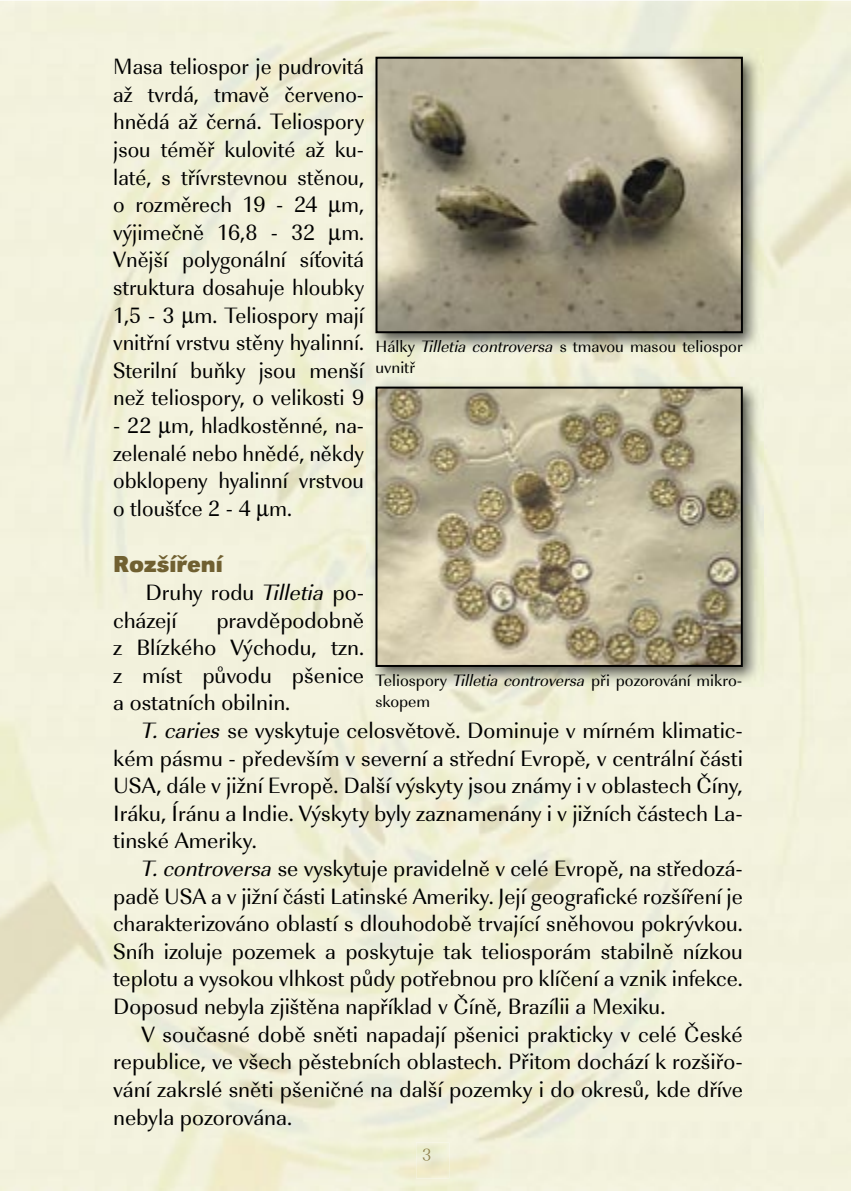
<style>
.page{position:relative;width:851px;height:1191px;background:#fff}
.page>*{position:absolute;margin:0;border:0;box-sizing:border-box;transform-origin:0 0}
.t1{font:700 24px "URW Grotesk TOT";color:#706031}
.t2{font:23px/27.6px "URW Imperial TCE";color:#000;text-align:justify}
.t3{font:17px/20.4px "URW Imperial TCE";color:#000}
.s1{font-style:italic}
</style>
<div class="page">
<img style="left:416px;top:1142px;width:33px;height:36px">
<svg style="left:422px;top:1148px;width:8px;height:12px"></svg>
<img style="left:367px;top:48px;width:396px;height:305px">
<svg style="left:375px;top:57px;width:367px;height:276px;background:#9b947e"></svg>
<img style="left:367px;top:378px;width:396px;height:308px">
<svg style="left:375px;top:386px;width:367px;height:281px;background:#b1a88a"></svg>
<p class="t2" style="left:113px;top:53px;width:252px">Masa teliospor je pudrovitá až tvrdá, tmavě červeno&shy;hnědá až černá. Teliospory jsou téměř kulovité až ku&shy;laté, s třívrstevnou stěnou, o rozměrech 19 - 24 µm, výjimečně 16,8 - 32 µm.<br>Vnější polygonální síťovitá struktura dosahuje hloubky 1,5 - 3 µm. Teliospory mají vnitřní vrstvu stěny hyalinní.<br>Sterilní buňky jsou menší než teliospory, o velikosti 9</p>
<p class="t2" style="left:113px;top:412px;width:252px">- 22 µm, hladkostěnné, na&shy;zelenalé nebo hnědé, někdy obklopeny hyalinní vrstvou o tloušťce 2 - 4 µm.</p>
<p class="t1" style="left:113px;top:550px;width:111px">Rozšíření</p>
<p class="t2" style="left:113px;top:579px;width:252px;text-indent:32px">Druhy rodu <span class="s1">Tilletia</span> po&shy;cházejí</p>
<p class="t3" style="left:375px;top:337px;width:368px">Hálky <span class="s1">Tilletia controversa</span> s tmavou masou teliospor uvnitř</p>
<p class="t2" style="left:113px;top:606px;width:252px;text-indent:103px">pravděpodobně z Blízkého Východu, tzn. z míst původu pšenice a ostatních obilnin.</p>
<p class="t2" style="left:113px;top:717px;width:631px;text-indent:28px"><span class="s1">T. caries</span> se vyskytuje celosvětově. Dominuje v mírném klimatic&shy;kém pásmu - především v severní a střední Evropě, v centrální části USA, dále v jižní Evropě. Další výskyty jsou známy i v oblastech Číny, Iráku, Íránu a Indie. Výskyty byly zaznamenány i v jižních částech La&shy;tinské Ameriky.</p>
<p class="t2" style="left:113px;top:855px;width:631px;text-indent:28px"><span class="s1">T. controversa</span> se vyskytuje pravidelně v celé Evropě, na středozá&shy;padě USA a v jižní části Latinské Ameriky. Její geografické rozšíření je charakterizováno oblastí s dlouhodobě trvající sněhovou pokrývkou.<br>Sníh izoluje pozemek a poskytuje tak teliosporám stabilně nízkou teplotu a vysokou vlhkost půdy potřebnou pro klíčení a vznik infekce.<br>Doposud nebyla zjištěna například v Číně, Brazílii a Mexiku.</p>
<p class="t2" style="left:113px;top:1020px;width:631px;text-indent:28px">V současné době sněti napadají pšenici prakticky v celé České republice, ve všech pěstebních oblastech. Přitom dochází k rozšiřo&shy;vání zakrslé sněti pšeničné na další pozemky i do okresů, kde dříve nebyla pozorována.</p>
<p class="t3" style="left:375px;top:671px;width:368px">Teliospory <span class="s1">Tilletia controversa</span> při pozorování mikro&shy;skopem</p>
</div>
